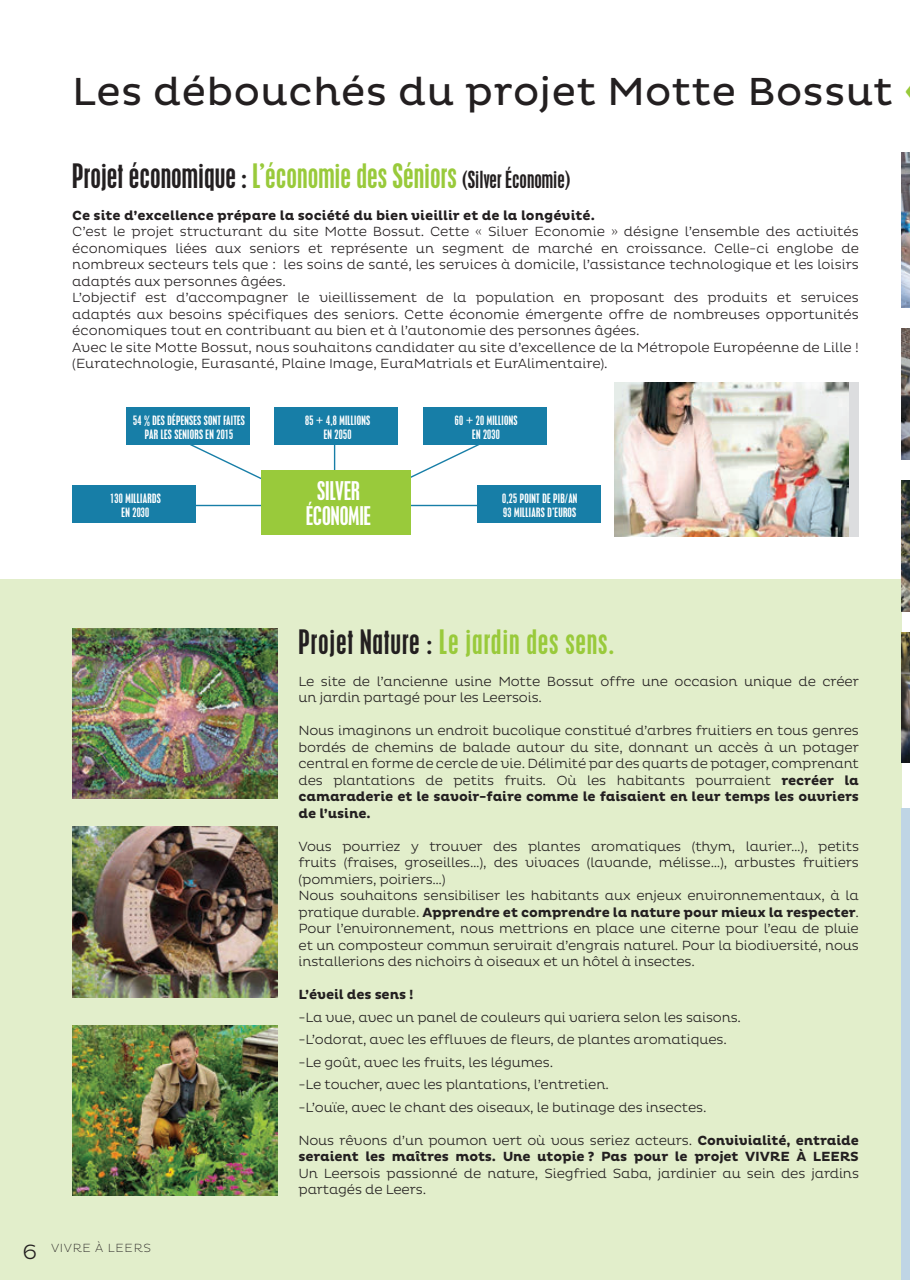
<style>
.page{position:relative;width:910px;height:1280px;background:#fff}
.page>*{position:absolute;margin:0;border:0;box-sizing:border-box;transform-origin:0 0}
.t1{font:39.75px "Pluto";letter-spacing:.015em;color:#231f20}
.t2{font:condensed 30px "Placard MT Std";color:#99ca3b}
.t3{font:condensed 30px "Placard MT Std";letter-spacing:.025em;color:#99ca3b}
.t4{font:condensed 22.95px/24.9px "Placard MT Std";color:#fff;text-align:center}
.t5{font:300 13.5px/16.5px "Pluto";letter-spacing:-.01em;color:#231f20}
.t6{font:700 13.5px/16.5px "Pluto";letter-spacing:-.01em;color:#231f20}
.t7{font:200 12px "Pluto";letter-spacing:.055em;color:#231f20}
.t8{font:condensed 11.55px/14px "Placard MT Std";letter-spacing:.02em;color:#fff;text-align:center}
.s1{color:#231f20}
.s2{font-size:21px;color:#231f20}
.s3{font-weight:300;font-size:21px}
.s4{font-weight:700}
.s5{font-weight:300}
</style>
<div class="page">
<div style="left:0;top:580px;width:901px;height:700px;background:#e2eecb"></div>
<div style="left:901px;top:808px;width:9px;height:472px;background:#bfd5e5"></div>
<img style="left:72px;top:1025px;width:206px;height:170px">
<img style="left:72px;top:629px;width:206px;height:170px">
<div style="left:615px;top:382px;width:244px;height:155px;background:#dcdddf"></div>
<img style="left:615px;top:382px;width:234px;height:155px">
<img style="left:72px;top:827px;width:206px;height:170px">
<img style="left:901px;top:480px;width:9px;height:131px">
<img style="left:901px;top:329px;width:9px;height:130px">
<img style="left:901px;top:153px;width:9px;height:155px">
<img style="left:901px;top:632px;width:9px;height:131px">
<hr style="left:175px;top:505px;width:357px;height:1px;background:#177ea7">
<svg style="left:190px;top:445px;width:92px;height:45px"></svg>
<svg style="left:387px;top:445px;width:93px;height:33px"></svg>
<hr style="left:334px;top:440px;width:1px;height:53px;background:#177ea7">
<div style="left:72px;top:485px;width:124px;height:37px;background:#177ea7"></div>
<div style="left:126px;top:407px;width:124px;height:38px;background:#177ea7"></div>
<div style="left:274px;top:407px;width:124px;height:38px;background:#177ea7"></div>
<div style="left:262px;top:471px;width:149px;height:64px;background:#99ca3b"></div>
<div style="left:423px;top:407px;width:124px;height:38px;background:#177ea7"></div>
<div style="left:477px;top:485px;width:123px;height:37px;background:#177ea7"></div>
<h1 class="t1" style="left:72px;top:69px;width:822px">Les débouchés du projet Motte Bossut</h1>
<h2 class="t2" style="left:72px;top:157px;width:500px"><span class="s1">Projet économique :</span> L’économie des Séniors <span class="s2">(Silver Économie)</span></h2>
<p class="t6" style="left:72px;top:207px;width:524px">Ce site d’excellence prépare la société du bien vieillir et de la longévité.</p>
<p class="t5" style="left:72px;top:224px;width:788px">C’est le projet structurant du site Motte Bossut. Cette « Silver Economie » désigne l’ensemble des activités économiques liées aux seniors et représente un segment de marché en croissance. Celle-ci englobe de nombreux secteurs tels que : les soins de santé, les services à domicile, l’assistance technologique et les loisirs adaptés aux personnes âgées.<br>L’objectif est d’accompagner le vieillissement de la population en proposant des produits et services adaptés aux besoins spécifiques des seniors. Cette économie émergente offre de nombreuses opportunités économiques tout en contribuant au bien et à l’autonomie des personnes âgées.<br>Avec le site Motte Bossut, nous souhaitons candidater au site d’excellence de la Métropole Européenne de Lille ! (Euratechnologie, Eurasanté, Plaine Image, EuraMatrials et EurAlimentaire).</p>
<p class="t8" style="left:133px;top:414px;width:113px">54 % DES DÉPENSES SONT FAITES<br>PAR LES SENIORS EN 2015</p>
<p class="t8" style="left:305px;top:414px;width:67px">85 + 4,8 MILLIONS<br>EN 2050</p>
<p class="t8" style="left:110px;top:491px;width:52px">130 MILLIARDS<br>EN 2030</p>
<h3 class="t4" style="left:306px;top:478px;width:67px">SILVER<br>ÉCONOMIE</h3>
<p class="t8" style="left:455px;top:414px;width:64px">60 + 20 MILLIONS<br>EN 2030</p>
<p class="t8" style="left:502px;top:491px;width:77px;text-align:left">0,25 POINT DE PIB/AN<br>93 MILLIARS D’EUROS</p>
<p class="t7" style="left:22px;top:1241px;width:130px"><span class="s3">6</span> VIVRE À LEERS</p>
<h2 class="t3" style="left:298px;top:623px;width:317px"><span class="s1">Projet Nature :</span> Le jardin des sens.</h2>
<p class="t5" style="left:298px;top:673px;width:562px">Le site de l’ancienne usine Motte Bossut offre une occasion unique de créer un jardin partagé pour les Leersois.</p>
<p class="t5" style="left:298px;top:723px;width:562px;text-align:justify">Nous imaginons un endroit bucolique constitué d’arbres fruitiers en tous genres bordés de chemins de balade autour du site, donnant un accès à un potager central en forme de cercle de vie. Délimité par des quarts de potager, comprenant des plantations de petits fruits. Où les habitants pourraient <span class="s4">recréer la camaraderie et le savoir-faire comme le faisaient en leur temps les ouvriers de l’usine.</span></p>
<p class="t5" style="left:298px;top:838px;width:562px">Vous pourriez y trouver des plantes aromatiques (thym, laurier…), petits fruits (fraises, groseilles…), des vivaces (lavande, mélisse…), arbustes fruitiers (pommiers, poiriers…)<br>Nous souhaitons sensibiliser les habitants aux enjeux environnementaux, à la pratique durable. <span class="s4">Apprendre et comprendre la nature pour mieux la respecter</span>.<br>Pour l’environnement, nous mettrions en place une citerne pour l’eau de pluie et un composteur commun servirait d’engrais naturel. Pour la biodiversité, nous installerions des nichoirs à oiseaux et un hôtel à insectes.</p>
<p class="t6" style="left:298px;top:987px;width:117px">L’éveil des sens !</p>
<p class="t5" style="left:298px;top:1006px;width:444px;line-height:22.5px">-La vue, avec un panel de couleurs qui variera selon les saisons. -L’odorat, avec les effluves de fleurs, de plantes aromatiques. -Le goût, avec les fruits, les légumes.<br>-Le toucher, avec les plantations, l’entretien.<br>-L’ouïe, avec le chant des oiseaux, le butinage des insectes.</p>
<p class="t6" style="left:298px;top:1132px;width:562px"><span class="s5">Nous rêvons d’un poumon vert où vous seriez acteurs.</span> Convivialité, entraide seraient les maîtres mots. Une utopie ? Pas pour le projet VIVRE À LEERS</p>
<p class="t5" style="left:298px;top:1165px;width:562px">Un Leersois passionné de nature, Siegfried Saba, jardinier au sein des jardins partagés de Leers.</p>
</div>
